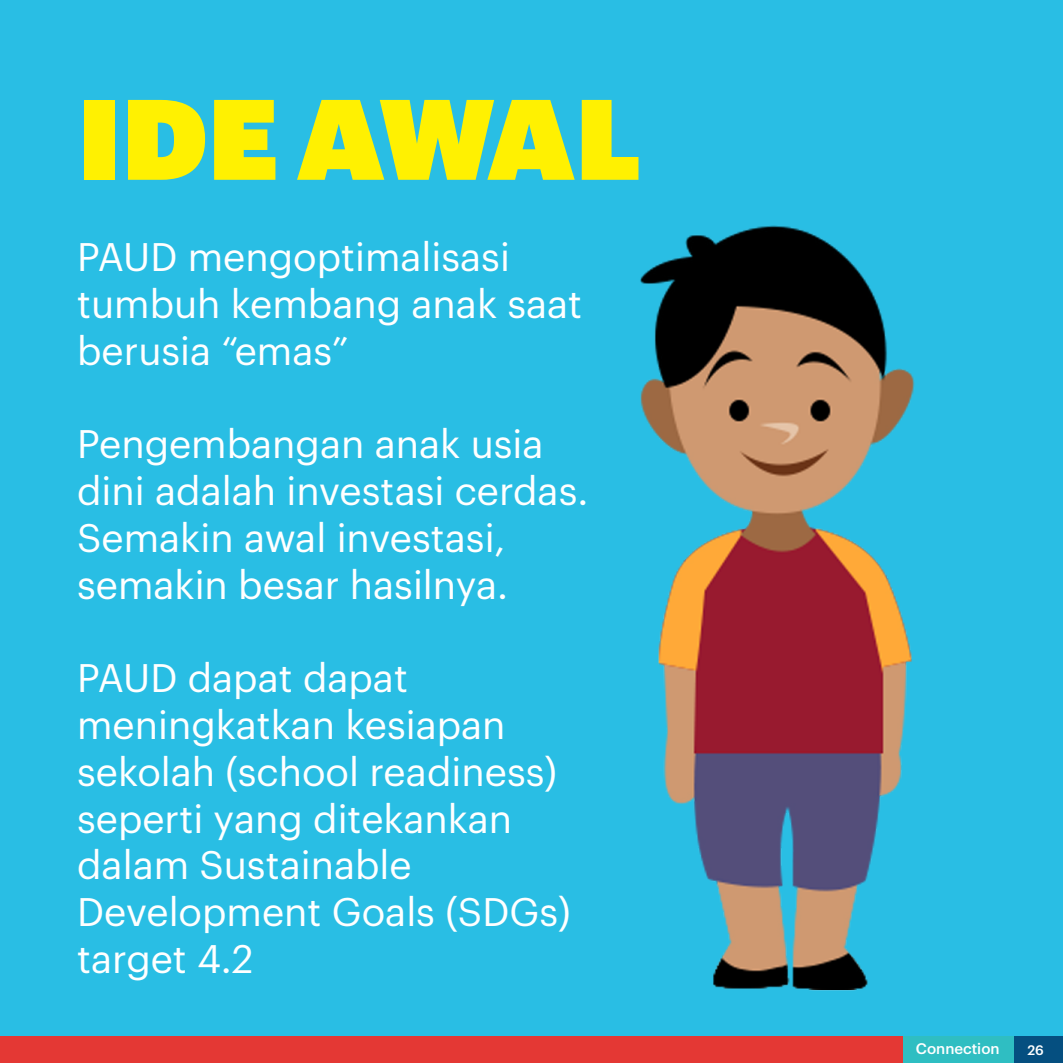
<style>
.page{position:relative;width:1063px;height:1063px;background:#29bee4}
.page>*{position:absolute;margin:0;border:0;box-sizing:border-box;transform-origin:0 0}
.t1{font:111.68px "Graphik Super";letter-spacing:.005em;color:#fff101}
.t2{font:39px/46.8px "Graphik";color:#fff}
.t3{font:500 15px "Graphik";color:#fff}
.t4{font:500 13.5px "Graphik";color:#fff}
</style>
<div class="page">
<img style="left:640px;top:225px;width:275px;height:766px">
<div style="left:0;top:1036px;width:904px;height:27px;background:#e43834"></div>
<div style="left:1014px;top:1036px;width:49px;height:27px;background:#054f80"></div>
<div style="left:904px;top:1036px;width:110px;height:27px;background:#2fbec2"></div>
<p class="t1" style="left:77px;top:51px;width:566px">IDE AWAL</p>
<p class="t2" style="left:77px;top:230px;width:506px">PAUD mengoptimalisasi tumbuh kembang anak saat berusia “emas”</p>
<p class="t2" style="left:77px;top:417px;width:513px">Pengembangan anak usia dini adalah investasi cerdas.<br>Semakin awal investasi, semakin besar hasilnya.</p>
<p class="t2" style="left:77px;top:651px;width:495px">PAUD dapat dapat meningkatkan kesiapan sekolah (school readiness) seperti yang ditekankan dalam Sustainable<br>Development Goals (SDGs) target 4.2</p>
<p class="t3" style="left:916px;top:1038px;width:85px">Connection</p>
<p class="t4" style="left:1027px;top:1039px;width:18px">26</p>
</div>
